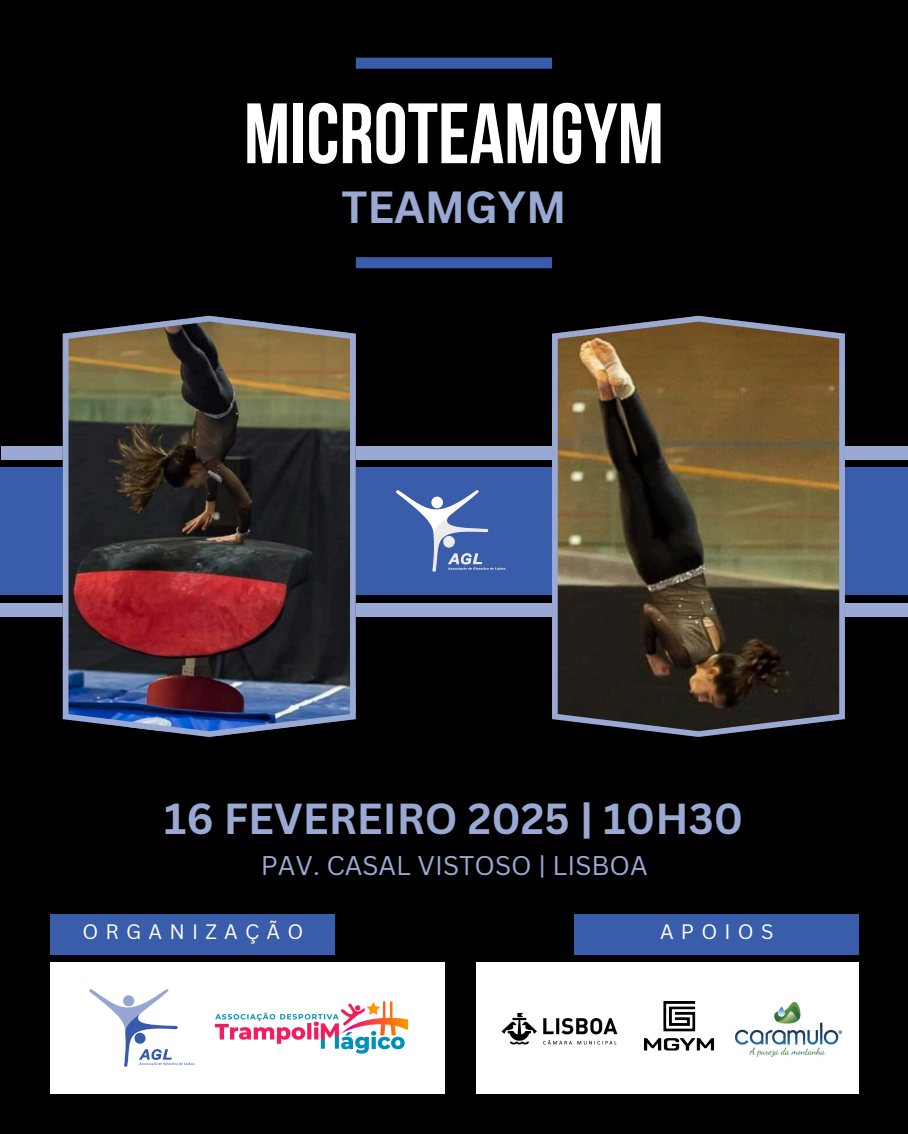
<style>
.page{position:relative;width:908px;height:1134px;background:#fff}
.page>*{position:absolute;margin:0;border:0;box-sizing:border-box;transform-origin:0 0}
.t1{font:700 85.4px "Bebas Neue";color:#fff}
.t2{font:700 43.84px "Canva Sans";color:#9aa8d4}
.t3{font:700 42.24px "Canva Sans";color:#9aa8d4}
.t4{font:26.32px "Canva Sans";color:#9aa8d4}
.t5{font:20.32px "Canva Sans";letter-spacing:.355em;color:#fff}
</style>
<div class="page">
<div style="left:0;top:0;width:907px;height:1134px;background:#000"></div>
<div style="left:51px;top:914px;width:284px;height:40px;background:#395daa"></div>
<div style="left:356px;top:58px;width:196px;height:11px;background:#395daa"></div>
<div style="left:356px;top:257px;width:196px;height:11px;background:#395daa"></div>
<div style="left:51px;top:963px;width:394px;height:131px;background:#fff"></div>
<div style="left:574px;top:914px;width:284px;height:40px;background:#395daa"></div>
<img style="left:89px;top:989px;width:106px;height:78px">
<img style="left:185px;top:989px;width:224px;height:72px">
<div style="left:0;top:468px;width:907px;height:127px;background:#395daa"></div>
<div style="left:1px;top:446px;width:906px;height:14px;background:#9aa8d4"></div>
<div style="left:0;top:603px;width:907px;height:14px;background:#9aa8d4"></div>
<img style="left:63px;top:316px;width:292px;height:421px">
<img style="left:396px;top:490px;width:110px;height:82px">
<svg style="left:552px;top:316px;width:292px;height:421px"></svg>
<div style="left:476px;top:963px;width:382px;height:131px;background:#fff"></div>
<img style="left:735px;top:1003px;width:106px;height:53px">
<img style="left:501px;top:1012px;width:117px;height:33px">
<img style="left:644px;top:1001px;width:71px;height:50px">
<h2 class="t1" style="left:244px;top:99px;width:421px">MICROTEAMGYM</h2>
<p class="t2" style="left:341px;top:177px;width:226px">TEAMGYM</p>
<p class="t3" style="left:164px;top:789px;width:580px">16 FEVEREIRO 2025 | 10H30</p>
<h2 class="t4" style="left:260px;top:847px;width:388px">PAV. CASAL VISTOSO | LISBOA</h2>
<p class="t5" style="left:82px;top:917px;width:222px">ORGANIZAÇÃO</p>
<p class="t5" style="left:659px;top:917px;width:115px">APOIOS</p>
</div>
